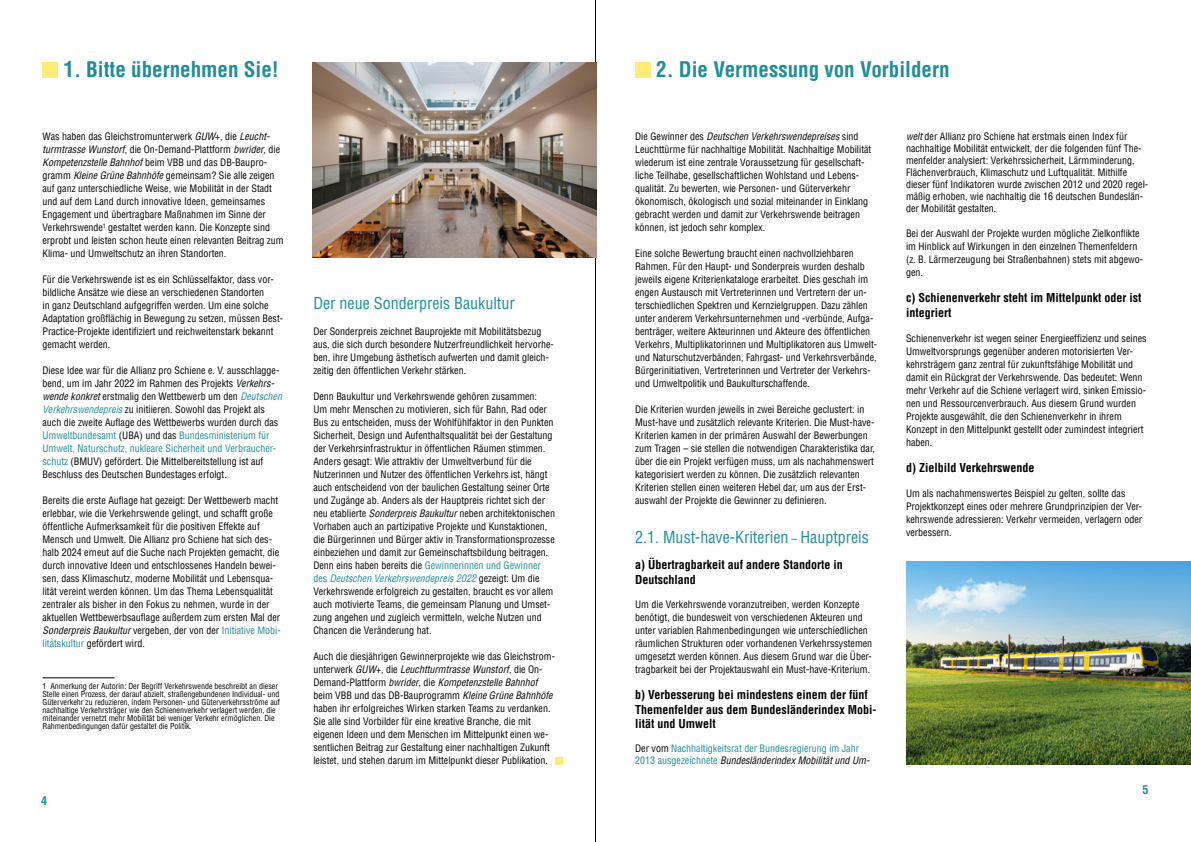
<style>
.page{position:relative;width:1191px;height:842px;background:#fff}
.page>*{position:absolute;margin:0;border:0;box-sizing:border-box;transform-origin:0 0}
.t1{font:700 condensed 21px "Helvetica LT Pro";color:#1f8e97}
.t2{font:condensed 16px "Helvetica LT Pro";color:#1f8e97}
.t3{font:700 condensed 12px/14.4px "Helvetica LT Pro";color:#000}
.t4{font:700 condensed 12px "Helvetica LT Pro";color:#1f8e97}
.t5{font:condensed 10px/13px "Helvetica LT Pro";color:#000}
.t6{font:condensed 10px/12px "Helvetica LT Pro";color:#1f8e97}
.t7{font:condensed 8px/8px "Helvetica LT Pro";color:#000}
.s1{font-style:italic}
.s2{font-style:italic;color:#1f8e97}
.s3{color:#1f8e97}
.s4{font-size:12px}
.s5{color:#000}
.s6{font-style:italic;color:#000}
</style>
<div class="page">
<hr style="left:43px;top:677px;width:72px;height:1px;background:#000">
<div style="left:43px;top:62px;width:15px;height:16px;background:#ffeb77"></div>
<div style="left:555px;top:757px;width:7px;height:8px;background:#ffeb77"></div>
<div style="left:635px;top:62px;width:16px;height:16px;background:#ffeb77"></div>
<img style="left:906px;top:561px;width:285px;height:203px">
<hr style="left:595px;top:0;width:1px;height:842px;background:#000">
<img style="left:313px;top:62px;width:283px;height:195px">
<h1 class="t1" style="left:64px;top:55px;width:217px">1. Bitte übernehmen Sie!</h1>
<h1 class="t1" style="left:656px;top:55px;width:295px">2. Die Vermessung von Vorbildern</h1>
<p class="t5" style="left:43px;top:130px;width:243px">Was haben das Gleichstromunterwerk <span class="s1">GUW+</span>, die <span class="s1">Leucht&shy;turmtrasse Wunstorf</span>, die On-Demand-Plattform <span class="s1">bwrider</span>, die <span class="s1">Kompetenzstelle Bahnhof</span> beim VBB und das DB-Baupro&shy;gramm <span class="s1">Kleine Grüne Bahnhöfe</span> gemeinsam? Sie alle zeigen auf ganz unterschiedliche Weise, wie Mobilität in der Stadt und auf dem Land durch innovative Ideen, gemeinsames Engagement und übertragbare Maßnahmen im Sinne der Verkehrswende<sup>1</sup> gestaltet werden kann. Die Konzepte sind erprobt und leisten schon heute einen relevanten Beitrag zum Klima- und Umweltschutz an ihren Standorten.</p>
<p class="t5" style="left:43px;top:273px;width:242px">Für die Verkehrswende ist es ein Schlüsselfaktor, dass vor&shy;bildliche Ansätze wie diese an verschiedenen Standorten<br>in ganz Deutschland aufgegriffen werden. Um eine solche Adaptation großflächig in Bewegung zu setzen, müssen Best-Practice-Projekte identifiziert und reichweitenstark bekannt gemacht werden.</p>
<p class="t5" style="left:43px;top:364px;width:241px">Diese Idee war für die Allianz pro Schiene e. V. ausschlagge&shy;bend, um im Jahr 2022 im Rahmen des Projekts <span class="s1">Verkehrs&shy;wende konkret</span> erstmalig den Wettbewerb um den <span class="s2">Deutschen Verkehrswendepreis</span> zu initiieren. Sowohl das Projekt als auch die zweite Auflage des Wettbewerbs wurden durch das <span class="s3">Umweltbundesamt</span> (UBA) und das <span class="s3">Bundesministerium für Umwelt, Naturschutz, nukleare Sicherheit und Verbraucher&shy;schutz</span> (BMUV) gefördert. Die Mittelbereitstellung ist auf Beschluss des Deutschen Bundestages erfolgt.</p>
<p class="t5" style="left:43px;top:494px;width:240px">Bereits die erste Auflage hat gezeigt: Der Wettbewerb macht erlebbar, wie die Verkehrswende gelingt, und schafft große öffentliche Aufmerksamkeit für die positiven Effekte auf Mensch und Umwelt. Die Allianz pro Schiene hat sich des&shy;halb 2024 erneut auf die Suche nach Projekten gemacht, die durch innovative Ideen und entschlossenes Handeln bewei&shy;sen, dass Klimaschutz, moderne Mobilität und Lebensqua&shy;lität vereint werden können. Um das Thema Lebensqualität zentraler als bisher in den Fokus zu nehmen, wurde in der aktuellen Wettbewerbsauflage außerdem zum ersten Mal der <span class="s1">Sonderpreis Baukultur</span> vergeben, der von der <span class="s3">Initiative Mobi&shy;litätskultur</span> gefördert wird.</p>
<p class="t7" style="left:43px;top:682px;width:239px">1 Anmerkung der Autorin: Der Begriff Verkehrswende beschreibt an dieser Stelle einen Prozess, der darauf abzielt, straßengebundenen Individual- und Güterverkehr zu reduzieren, indem Personen- und Güterverkehrsströme auf nachhaltige Verkehrsträger wie den Schienenverkehr verlagert werden, die miteinander vernetzt mehr Mobilität bei weniger Verkehr ermöglichen. Die Rahmenbedingungen dafür gestaltet die Politik.</p>
<p class="t4" style="left:41px;top:793px;width:7px">4</p>
<h2 class="t2" style="left:313px;top:293px;width:203px">Der neue Sonderpreis Baukultur</h2>
<p class="t5" style="left:313px;top:325px;width:242px">Der Sonderpreis zeichnet Bauprojekte mit Mobilitätsbezug aus, die sich durch besondere Nutzerfreundlichkeit hervorhe&shy;ben, ihre Umgebung ästhetisch aufwerten und damit gleich&shy;zeitig den öffentlichen Verkehr stärken.</p>
<p class="t5" style="left:313px;top:390px;width:243px">Denn Baukultur und Verkehrswende gehören zusammen:<br>Um mehr Menschen zu motivieren, sich für Bahn, Rad oder Bus zu entscheiden, muss der Wohlfühlfaktor in den Punkten Sicherheit, Design und Aufenthaltsqualität bei der Gestaltung der Verkehrsinfrastruktur in öffentlichen Räumen stimmen.<br>Anders gesagt: Wie attraktiv der Umweltverbund für die Nutzerinnen und Nutzer des öffentlichen Verkehrs ist, hängt auch entscheidend von der baulichen Gestaltung seiner Orte und Zugänge ab. Anders als der Hauptpreis richtet sich der neu etablierte <span class="s1">Sonderpreis Baukultur</span> neben architektonischen Vorhaben auch an partizipative Projekte und Kunstaktionen, die Bürgerinnen und Bürger aktiv in Transformationsprozesse einbeziehen und damit zur Gemeinschaftsbildung beitragen.<br>Denn eins haben bereits die <span class="s3">Gewinnerinnen und Gewinner des</span> <span class="s2">Deutschen Verkehrswendepreis 2022</span> gezeigt: Um die Verkehrswende erfolgreich zu gestalten, braucht es vor allem auch motivierte Teams, die gemeinsam Planung und Umset&shy;zung angehen und zugleich vermitteln, welche Nutzen und Chancen die Veränderung hat.</p>
<p class="t5" style="left:313px;top:650px;width:243px">Auch die diesjährigen Gewinnerprojekte wie das Gleichstrom&shy;unterwerk <span class="s1">GUW+</span>, die <span class="s1">Leuchtturmtrasse Wunstorf,</span> die On-Demand-Plattform <span class="s1">bwrider</span>, die <span class="s1">Kompetenzstelle Bahnhof </span>beim VBB und das DB-Bauprogramm <span class="s1">Kleine Grüne Bahnhöfe </span>haben ihr erfolgreiches Wirken starken Teams zu verdanken.<br>Sie alle sind Vorbilder für eine kreative Branche, die mit eigenen Ideen und dem Menschen im Mittelpunkt einen we&shy;sentlichen Beitrag zur Gestaltung einer nachhaltigen Zukunft leistet, und stehen darum im Mittelpunkt dieser Publikation.</p>
<p class="t5" style="left:635px;top:130px;width:238px">Die Gewinner des <span class="s1">Deutschen Verkehrswendepreises</span> sind Leuchttürme für nachhaltige Mobilität. Nachhaltige Mobilität wiederum ist eine zentrale Voraussetzung für gesellschaft&shy;liche Teilhabe, gesellschaftlichen Wohlstand und Lebens&shy;qualität. Zu bewerten, wie Personen- und Güterverkehr ökonomisch, ökologisch und sozial miteinander in Einklang gebracht werden und damit zur Verkehrswende beitragen können, ist jedoch sehr komplex.</p>
<p class="t5" style="left:635px;top:247px;width:243px">Eine solche Bewertung braucht einen nachvollziehbaren Rahmen. Für den Haupt- und Sonderpreis wurden deshalb jeweils eigene Kriterienkataloge erarbeitet. Dies geschah im engen Austausch mit Vertreterinnen und Vertretern der un&shy;terschiedlichen Spektren und Kernzielgruppen. Dazu zählen unter anderem Verkehrsunternehmen und -verbünde, Aufga&shy;benträger, weitere Akteurinnen und Akteure des öffentlichen Verkehrs, Multiplikatorinnen und Multiplikatoren aus Umwelt&shy;und Naturschutzverbänden, Fahrgast- und Verkehrsverbände, Bürgerinitiativen, Vertreterinnen und Vertreter der Verkehrs&shy;und Umweltpolitik und Baukulturschaffende.</p>
<p class="t5" style="left:635px;top:403px;width:241px">Die Kriterien wurden jeweils in zwei Bereiche geclustert: in Must-have und zusätzlich relevante Kriterien. Die Must-have-Kriterien kamen in der primären Auswahl der Bewerbungen zum Tragen – sie stellen die notwendigen Charakteristika dar, über die ein Projekt verfügen muss, um als nachahmenswert kategorisiert werden zu können. Die zusätzlich relevanten Kriterien stellen einen weiteren Hebel dar, um aus der Erst&shy;auswahl der Projekte die Gewinner zu definieren.</p>
<h2 class="t2" style="left:635px;top:527px;width:235px">2.1. Must-have-Kriterien <span class="s4">–</span> Hauptpreis</h2>
<p class="t3" style="left:635px;top:558px;width:209px">a) Übertragbarkeit auf andere Standorte in<br>Deutschland</p>
<p class="t5" style="left:635px;top:598px;width:238px">Um die Verkehrswende voranzutreiben, werden Konzepte benötigt, die bundesweit von verschiedenen Akteuren und unter variablen Rahmenbedingungen wie unterschiedlichen räumlichen Strukturen oder vorhandenen Verkehrssystemen umgesetzt werden können. Aus diesem Grund war die Über&shy;tragbarkeit bei der Projektauswahl ein Must-have-Kriterium.</p>
<p class="t3" style="left:635px;top:688px;width:243px">b) Verbesserung bei mindestens einem der fünf<br>Themenfelder aus dem Bundesländerindex Mobi&shy;lität und Umwelt</p>
<p class="t6" style="left:635px;top:743px;width:236px"><span class="s5">Der vom</span> Nachhaltigkeitsrat der Bundesregierung im Jahr<br>2013 ausgezeichnete <span class="s6">Bundesländerindex Mobilität und Um-</span></p>
<p class="t5" style="left:906px;top:130px;width:244px;line-height:12px"><span class="s1">welt</span> der Allianz pro Schiene hat erstmals einen Index für nachhaltige Mobilität entwickelt, der die folgenden fünf The&shy;menfelder analysiert: Verkehrssicherheit, Lärmminderung, Flächenverbrauch, Klimaschutz und Luftqualität. Mithilfe dieser fünf Indikatoren wurde zwischen 2012 und 2020 regel&shy;mäßig erhoben, wie nachhaltig die 16 deutschen Bundeslän&shy;der Mobilität gestalten.</p>
<p class="t5" style="left:906px;top:227px;width:239px">Bei der Auswahl der Projekte wurden mögliche Zielkonflikte im Hinblick auf Wirkungen in den einzelnen Themenfeldern (z. B. Lärmerzeugung bei Straßenbahnen) stets mit abgewo&shy;gen.</p>
<p class="t3" style="left:906px;top:290px;width:237px">c) Schienenverkehr steht im Mittelpunkt oder ist integriert</p>
<p class="t5" style="left:906px;top:331px;width:242px">Schienenverkehr ist wegen seiner Energieeffizienz und seines Umweltvorsprungs gegenüber anderen motorisierten Ver&shy;kehrsträgern ganz zentral für zukunftsfähige Mobilität und damit ein Rückgrat der Verkehrswende. Das bedeutet: Wenn mehr Verkehr auf die Schiene verlagert wird, sinken Emissio&shy;nen und Ressourcenverbrauch. Aus diesem Grund wurden Projekte ausgewählt, die den Schienenverkehr in ihrem Konzept in den Mittelpunkt gestellt oder zumindest integriert haben.</p>
<p class="t3" style="left:906px;top:460px;width:130px">d) Zielbild Verkehrswende</p>
<p class="t5" style="left:906px;top:487px;width:238px">Um als nachahmenswertes Beispiel zu gelten, sollte das Projektkonzept eines oder mehrere Grundprinzipien der Ver&shy;kehrswende adressieren: Verkehr vermeiden, verlagern oder verbessern.</p>
<p class="t4" style="left:1142px;top:781px;width:7px">5</p>
</div>
